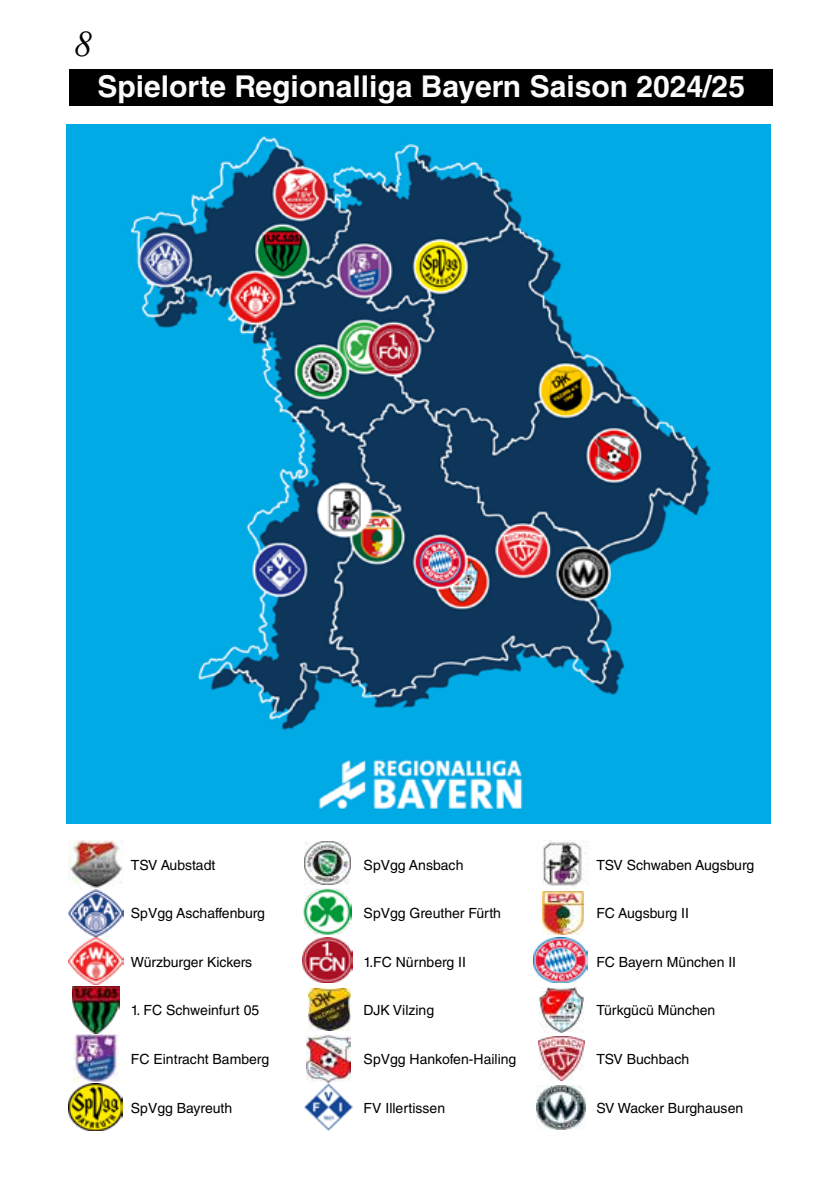
<style>
.page{position:relative;width:840px;height:1191px;background:#fff}
.page>*{position:absolute;margin:0;border:0;box-sizing:border-box;transform-origin:0 0}
.t1{font:italic 36px "Times New Roman";color:#000}
.t2{font:700 30px "Helvetica LT Std";color:#fbfbfb}
.t3{font:14px "Helvetica LT Std";color:#000}
</style>
<div class="page">
<div style="left:69px;top:69px;width:703px;height:37px;background:#000"></div>
<img style="left:67px;top:124px;width:703px;height:699px">
<img style="left:68px;top:840px;width:55px;height:144px">
<img style="left:304px;top:841px;width:47px;height:43px">
<img style="left:542px;top:840px;width:47px;height:47px">
<img style="left:303px;top:889px;width:48px;height:45px">
<img style="left:542px;top:891px;width:40px;height:43px">
<img style="left:302px;top:937px;width:50px;height:45px">
<img style="left:533px;top:937px;width:53px;height:45px">
<img style="left:73px;top:986px;width:46px;height:97px">
<img style="left:308px;top:988px;width:43px;height:42px">
<img style="left:539px;top:987px;width:43px;height:45px">
<img style="left:306px;top:1035px;width:45px;height:47px">
<img style="left:538px;top:1036px;width:46px;height:44px">
<img style="left:68px;top:1083px;width:55px;height:47px">
<img style="left:304px;top:1083px;width:49px;height:48px">
<img style="left:536px;top:1085px;width:49px;height:44px">
<h1 class="t1" style="left:74px;top:19px;width:19px">8</h1>
<h2 class="t2" style="left:97px;top:68px;width:648px">Spielorte Regionalliga Bayern Saison 2024/25</h2>
<p class="t3" style="left:131px;top:856px;width:86px">TSV Aubstadt</p>
<p class="t3" style="left:363px;top:856px;width:101px">SpVgg Ansbach</p>
<p class="t3" style="left:596px;top:856px;width:159px">TSV Schwaben Augsburg</p>
<p class="t3" style="left:131px;top:905px;width:135px">SpVgg Aschaffenburg</p>
<p class="t3" style="left:363px;top:905px;width:139px">SpVgg Greuther Fürth</p>
<p class="t3" style="left:596px;top:905px;width:94px">FC Augsburg II</p>
<p class="t3" style="left:131px;top:953px;width:123px">Würzburger Kickers</p>
<p class="t3" style="left:363px;top:953px;width:104px">1.FC Nürnberg II</p>
<p class="t3" style="left:596px;top:953px;width:141px">FC Bayern München II</p>
<p class="t3" style="left:131px;top:1002px;width:130px">1. FC Schweinfurt 05</p>
<p class="t3" style="left:363px;top:1002px;width:72px">DJK Vilzing</p>
<p class="t3" style="left:596px;top:1002px;width:120px">Türkgücü München</p>
<p class="t3" style="left:131px;top:1051px;width:140px">FC Eintracht Bamberg</p>
<p class="t3" style="left:363px;top:1051px;width:154px">SpVgg Hankofen-Hailing</p>
<p class="t3" style="left:596px;top:1051px;width:94px">TSV Buchbach</p>
<p class="t3" style="left:131px;top:1099px;width:103px">SpVgg Bayreuth</p>
<p class="t3" style="left:363px;top:1099px;width:83px">FV Illertissen</p>
<p class="t3" style="left:596px;top:1099px;width:148px">SV Wacker Burghausen</p>
</div>
